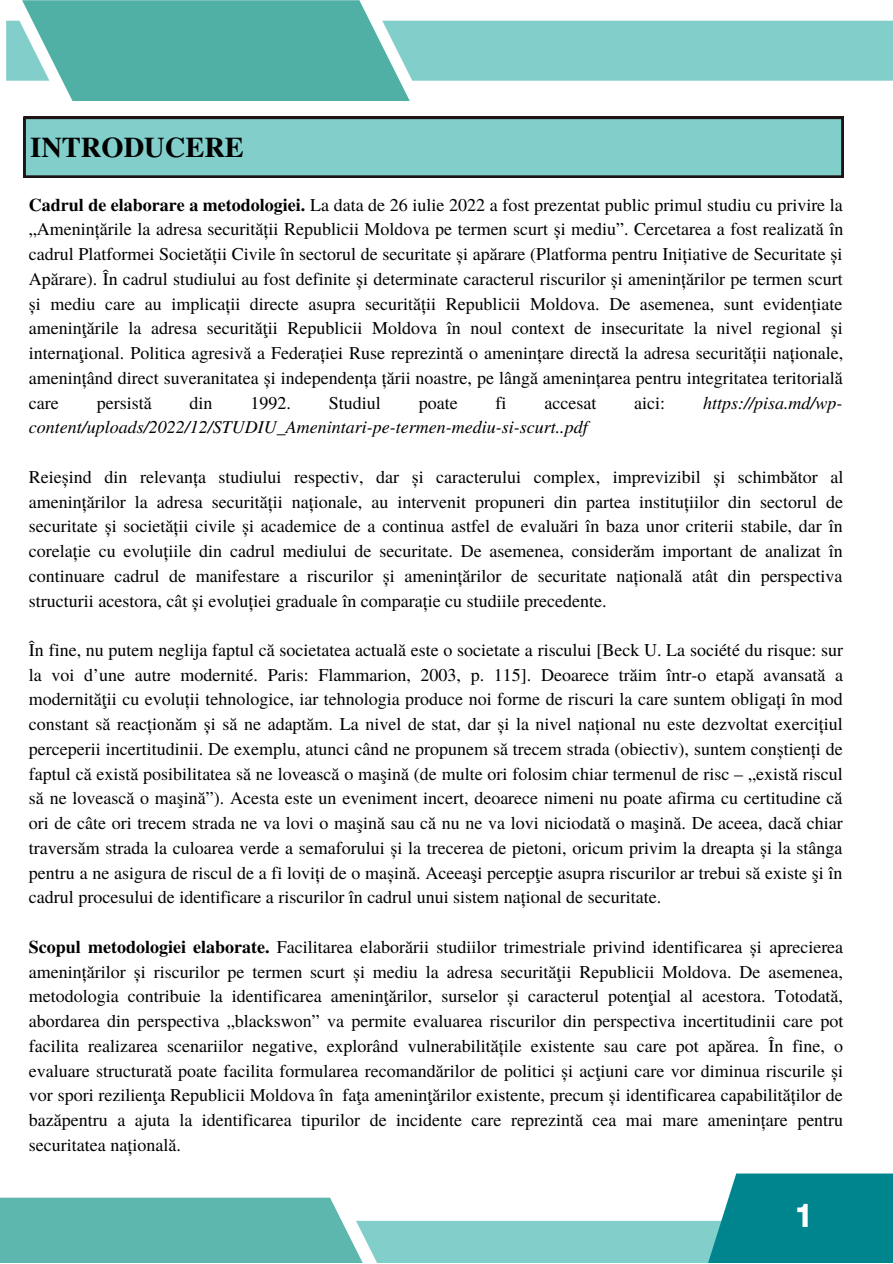
<style>
.page{position:relative;width:893px;height:1264px;background:#fff}
.page>*{position:absolute;margin:0;border:0;box-sizing:border-box;transform-origin:0 0}
.t1{font:700 33px "Garet";color:#fff}
.t2{font:700 28.5px "Te X Gyre Termes";color:#000}
.t3{font:18px/24.8px "Te X Gyre Termes";color:#000;text-align:justify}
.t4{font:italic 18px "Te X Gyre Termes";color:#000}
.s1{font-weight:700}
</style>
<div class="page">
<svg style="left:6px;top:0;width:886px;height:101px"></svg>
<svg style="left:0;top:1173px;width:892px;height:89px"></svg>
<svg style="left:24px;top:117px;width:819px;height:61px;background:#78bebb"></svg>
<h2 class="t2" style="left:30px;top:125px;width:215px">INTRODUCERE</h2>
<p class="t3" style="left:29px;top:191px;width:815px"><span class="s1">Cadrul de elaborare a metodologiei.</span> La data de 26 iulie 2022 a fost prezentat public primul studiu cu privire la „Amenințările la adresa securității Republicii Moldova pe termen scurt și mediu”. Cercetarea a fost realizată în cadrul Platformei Societății Civile în sectorul de securitate și apărare (Platforma pentru Inițiative de Securitate și Apărare). În cadrul studiului au fost definite și determinate caracterul riscurilor și amenințărilor pe termen scurt și mediu care au implicații directe asupra securității Republicii Moldova. De asemenea, sunt evidențiate ameninţările la adresa securităţii Republicii Moldova în noul context de insecuritate la nivel regional și internaţional. Politica agresivă a Federației Ruse reprezintă o amenințare directă la adresa securității naționale, amenințând direct suveranitatea și independența țării noastre, pe lângă amenințarea pentru integritatea teritorială care</p>
<p class="t3" style="left:97px;top:389px;width:56px">persistă</p>
<p class="t3" style="left:190px;top:389px;width:24px">din</p>
<p class="t3" style="left:250px;top:389px;width:42px">1992.</p>
<p class="t3" style="left:329px;top:389px;width:53px">Studiul</p>
<p class="t3" style="left:419px;top:389px;width:40px">poate</p>
<p class="t3" style="left:495px;top:389px;width:12px">fi</p>
<p class="t3" style="left:544px;top:389px;width:53px">accesat</p>
<p class="t3" style="left:634px;top:389px;width:32px">aici:</p>
<p class="t4" style="left:703px;top:389px;width:141px">https://pisa.md/wp-</p>
<p class="t4" style="left:29px;top:414px;width:560px">content/uploads/2022/12/STUDIU_Amenintari-pe-termen-mediu-si-scurt..pdf</p>
<p class="t3" style="left:29px;top:463px;width:815px">Reieșind din relevanța studiului respectiv, dar și caracterului complex, imprevizibil și schimbător al amenințărilor la adresa securității naționale, au intervenit propuneri din partea instituțiilor din sectorul de securitate și societății civile și academice de a continua astfel de evaluări în baza unor criterii stabile, dar în corelație cu evoluțiile din cadrul mediului de securitate. De asemenea, considerăm important de analizat în continuare cadrul de manifestare a riscurilor și amenințărilor de securitate națională atât din perspectiva structurii acestora, cât și evoluției graduale în comparație cu studiile precedente.</p>
<p class="t3" style="left:29px;top:636px;width:815px">În fine, nu putem neglija faptul că societatea actuală este o societate a riscului [Beck U. La société du risque: sur la voi d’une autre modernité. Paris: Flammarion, 2003, p. 115]. Deoarece trăim într-o etapă avansată a modernităţii cu evoluții tehnologice, iar tehnologia produce noi forme de riscuri la care suntem obligați în mod constant să reacționăm și să ne adaptăm. La nivel de stat, dar și la nivel național nu este dezvoltat exercițiul perceperii incertitudinii. De exemplu, atunci când ne propunem să trecem strada (obiectiv), suntem conștienți de faptul că există posibilitatea să ne lovească o maşină (de multe ori folosim chiar termenul de risc – „există riscul să ne lovească o maşină”). Acesta este un eveniment incert, deoarece nimeni nu poate afirma cu certitudine că ori de câte ori trecem strada ne va lovi o maşină sau că nu ne va lovi niciodată o maşină. De aceea, dacă chiar traversăm strada la culoarea verde a semaforului și la trecerea de pietoni, oricum privim la dreapta și la stânga pentru a ne asigura de riscul de a fi loviți de o mașină. Aceeaşi percepţie asupra riscurilor ar trebui să existe şi în cadrul procesului de identificare a riscurilor în cadrul unui sistem național de securitate.</p>
<p class="t3" style="left:29px;top:933px;width:815px"><span class="s1">Scopul metodologiei elaborate.</span> Facilitarea elaborării studiilor trimestriale privind identificarea și aprecierea amenințărilor și riscurilor pe termen scurt și mediu la adresa securităţii Republicii Moldova. De asemenea, metodologia contribuie la identificarea ameninţărilor, surselor și caracterul potenţial al acestora. Totodată, abordarea din perspectiva „blackswon” va permite evaluarea riscurilor din perspectiva incertitudinii care pot facilita realizarea scenariilor negative, explorând vulnerabilitățile existente sau care pot apărea. În fine, o evaluare structurată poate facilita formularea recomandărilor de politici și acţiuni care vor diminua riscurile și vor spori rezilienţa Republicii Moldova în faţa ameninţărilor existente, precum și identificarea capabilităților de bazăpentru a ajuta la identificarea tipurilor de incidente care reprezintă cea mai mare amenințare pentru securitatea națională.</p>
<h1 class="t1" style="left:796px;top:1191px;width:16px">1</h1>
</div>
